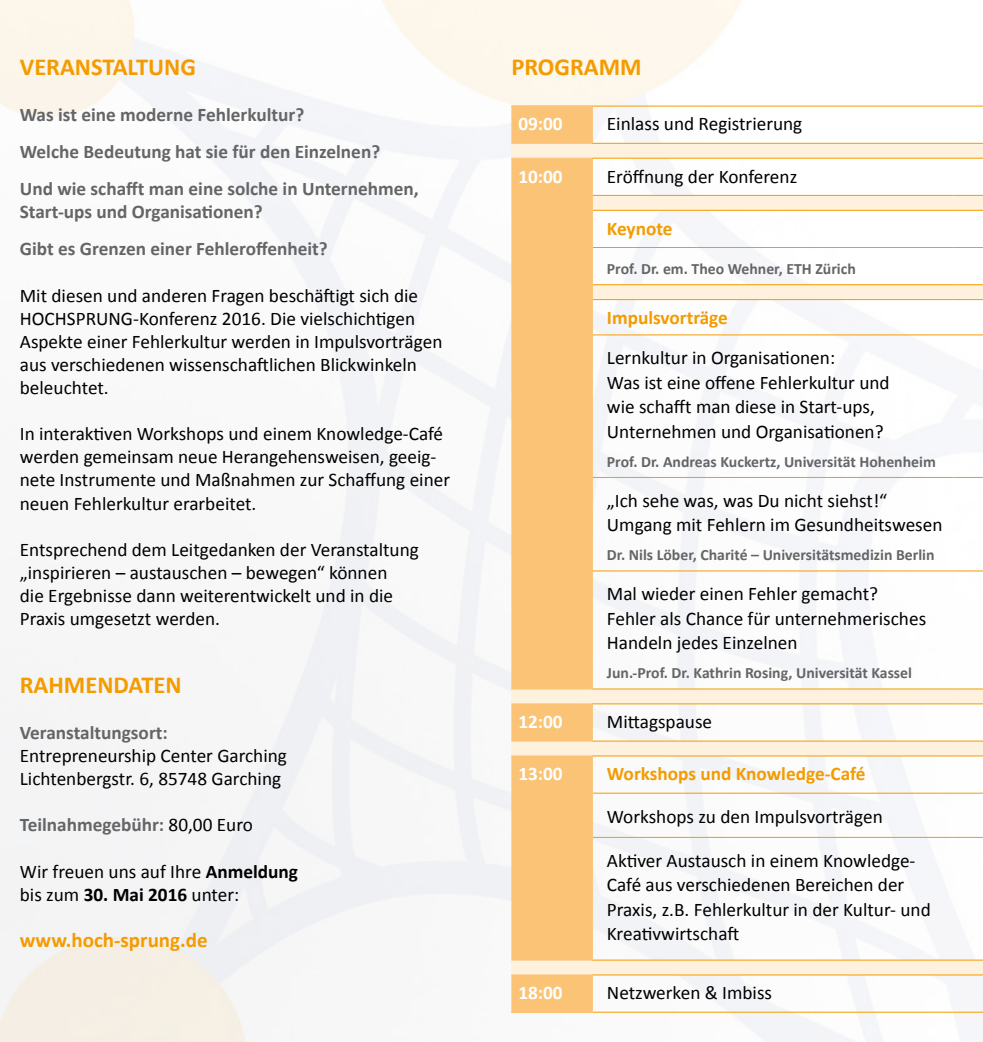
<style>
.page{position:relative;width:983px;height:1042px;background:#fff}
.page>*{position:absolute;margin:0;border:0;box-sizing:border-box;transform-origin:0 0}
.t1{font:700 24.5px "Calibri";color:#f49b00}
.t2{font:700 21px "Calibri";color:#f49b00}
.t3{font:19.25px/23.1px "Calibri";color:#000}
.t4{font:700 19.25px/37.1px "Calibri";color:#646567}
.t5{font:700 19.25px "Calibri";color:#f49b00}
.t6{font:700 19.25px "Calibri";color:#fff}
.t7{font:700 15.75px "Calibri";color:#646567}
.s1{font-weight:400;color:#000}
.s2{font-weight:700}
</style>
<div class="page">
<div style="left:511px;top:107px;width:80px;height:904px;background:#fac375"></div>
<svg style="left:511px;top:144px;width:471px;height:830px"></svg>
<hr style="left:592px;top:143px;width:361px;height:1px;background:#f49b00">
<svg style="left:953px;top:143px;width:29px;height:1px"></svg>
<hr style="left:592px;top:158px;width:361px;height:1px;background:#f49b00">
<svg style="left:953px;top:158px;width:29px;height:1px"></svg>
<hr style="left:592px;top:195px;width:361px;height:1px;background:#f49b00">
<svg style="left:953px;top:195px;width:29px;height:1px"></svg>
<hr style="left:592px;top:210px;width:361px;height:1px;background:#f49b00">
<svg style="left:953px;top:210px;width:29px;height:1px"></svg>
<hr style="left:592px;top:284px;width:361px;height:1px;background:#f49b00">
<svg style="left:953px;top:284px;width:29px;height:1px"></svg>
<hr style="left:592px;top:299px;width:361px;height:1px;background:#f49b00">
<svg style="left:953px;top:299px;width:29px;height:1px"></svg>
<hr style="left:592px;top:740px;width:361px;height:1px;background:#f49b00">
<svg style="left:953px;top:740px;width:29px;height:1px"></svg>
<hr style="left:592px;top:959px;width:361px;height:1px;background:#f49b00">
<svg style="left:953px;top:959px;width:29px;height:1px"></svg>
<hr style="left:592px;top:974px;width:361px;height:1px;background:#f49b00">
<svg style="left:953px;top:974px;width:29px;height:1px"></svg>
<hr style="left:592px;top:793px;width:361px;height:1px;background:#f49b00">
<svg style="left:953px;top:793px;width:29px;height:1px"></svg>
<hr style="left:592px;top:837px;width:361px;height:1px;background:#f49b00">
<svg style="left:953px;top:837px;width:29px;height:1px"></svg>
<hr style="left:592px;top:755px;width:361px;height:1px;background:#f49b00">
<svg style="left:953px;top:755px;width:29px;height:1px"></svg>
<hr style="left:592px;top:688px;width:361px;height:1px;background:#f49b00">
<svg style="left:953px;top:688px;width:29px;height:1px"></svg>
<hr style="left:592px;top:703px;width:361px;height:1px;background:#f49b00">
<svg style="left:953px;top:703px;width:29px;height:1px"></svg>
<hr style="left:511px;top:974px;width:81px;height:1px;background:#fac375">
<hr style="left:591px;top:975px;width:1px;height:36px;background:#fac375">
<hr style="left:511px;top:1011px;width:81px;height:2px;background:#fac375">
<hr style="left:511px;top:755px;width:81px;height:1px;background:#fac375">
<hr style="left:511px;top:959px;width:81px;height:1px;background:#fac375">
<hr style="left:591px;top:756px;width:1px;height:37px;background:#fac375">
<hr style="left:591px;top:793px;width:1px;height:44px;background:#fac375">
<hr style="left:591px;top:837px;width:1px;height:122px;background:#fac375">
<hr style="left:591px;top:704px;width:1px;height:36px;background:#fac375">
<hr style="left:591px;top:159px;width:1px;height:36px;background:#fac375">
<svg style="left:591px;top:195px;width:1px;height:15px"></svg>
<hr style="left:591px;top:210px;width:1px;height:37px;background:#fac375">
<hr style="left:591px;top:247px;width:1px;height:38px;background:#fac375">
<svg style="left:591px;top:285px;width:1px;height:15px"></svg>
<hr style="left:591px;top:300px;width:1px;height:35px;background:#fac375">
<hr style="left:591px;top:335px;width:1px;height:110px;background:#fac375">
<hr style="left:591px;top:445px;width:1px;height:32px;background:#fac375">
<hr style="left:591px;top:477px;width:1px;height:61px;background:#fac375">
<hr style="left:591px;top:538px;width:1px;height:33px;background:#fac375">
<hr style="left:591px;top:571px;width:1px;height:85px;background:#fac375">
<hr style="left:591px;top:656px;width:1px;height:32px;background:#fac375">
<hr style="left:511px;top:105px;width:81px;height:2px;background:#fac375">
<hr style="left:591px;top:107px;width:1px;height:36px;background:#fac375">
<hr style="left:511px;top:143px;width:81px;height:1px;background:#fac375">
<hr style="left:592px;top:106px;width:361px;height:1px;background:#f49b00">
<svg style="left:953px;top:106px;width:29px;height:1px"></svg>
<hr style="left:592px;top:1012px;width:361px;height:1px;background:#f49b00">
<svg style="left:953px;top:1012px;width:29px;height:1px"></svg>
<hr style="left:511px;top:158px;width:81px;height:1px;background:#fac375">
<hr style="left:511px;top:688px;width:81px;height:1px;background:#fac375">
<hr style="left:511px;top:703px;width:81px;height:1px;background:#fac375">
<hr style="left:511px;top:740px;width:81px;height:1px;background:#fac375">
<hr style="left:592px;top:247px;width:361px;height:1px;background:#f49b00">
<svg style="left:953px;top:247px;width:29px;height:1px"></svg>
<hr style="left:592px;top:334px;width:361px;height:1px;background:#f49b00">
<svg style="left:953px;top:334px;width:29px;height:1px"></svg>
<hr style="left:592px;top:477px;width:361px;height:1px;background:#f49b00">
<svg style="left:953px;top:477px;width:29px;height:1px"></svg>
<hr style="left:592px;top:570px;width:361px;height:1px;background:#f49b00">
<svg style="left:953px;top:570px;width:29px;height:1px"></svg>
<p class="t1" style="left:20px;top:52px;width:178px">VERANSTALTUNG</p>
<p class="t4" style="left:20px;top:95px;width:400px">Was ist eine moderne Fehlerkultur?<br>Welche Bedeutung hat sie für den Einzelnen?<br>Und wie schafft man eine solche in Unternehmen,</p>
<p class="t4" style="left:20px;top:192px;width:309px">Start-ups und Organisationen?<br>Gibt es Grenzen einer Fehleroffenheit?</p>
<p class="t3" style="left:20px;top:283px;width:424px">Mit diesen und anderen Fragen beschäftigt sich die HOCHSPRUNG-Konferenz 2016. Die vielschichtigen Aspekte einer Fehlerkultur werden in Impulsvorträgen aus verschiedenen wissenschaftlichen Blickwinkeln beleuchtet.</p>
<p class="t3" style="left:20px;top:421px;width:431px">In interaktiven Workshops und einem Knowledge-Café werden gemeinsam neue Herangehensweisen, geeig&shy;nete Instrumente und Maßnahmen zur Schaffung einer neuen Fehlerkultur erarbeitet.</p>
<p class="t3" style="left:20px;top:537px;width:400px">Entsprechend dem Leitgedanken der Veranstaltung „inspirieren – austauschen – bewegen“ können<br>die Ergebnisse dann weiterentwickelt und in die Praxis umgesetzt werden.</p>
<p class="t1" style="left:20px;top:670px;width:163px">RAHMENDATEN</p>
<p class="t4" style="left:20px;top:713px;width:149px">Veranstaltungsort:</p>
<p class="t3" style="left:20px;top:743px;width:268px">Entrepreneurship Center Garching<br>Lichtenbergstr. 6, 85748 Garching</p>
<p class="t4" style="left:20px;top:805px;width:234px">Teilnahmegebühr: <span class="s1">80,00 Euro</span></p>
<p class="t3" style="left:20px;top:858px;width:279px">Wir freuen uns auf Ihre <span class="s2">Anmeldung </span>bis zum <span class="s2">30. Mai 2016</span> unter:</p>
<p class="t2" style="left:20px;top:927px;width:189px">www.hoch-sprung.de</p>
<p class="t1" style="left:511px;top:52px;width:132px">PROGRAMM</p>
<p class="t6" style="left:518px;top:112px;width:46px">09:00</p>
<p class="t3" style="left:606px;top:112px;width:197px">Einlass und Registrierung</p>
<p class="t6" style="left:518px;top:164px;width:46px">10:00</p>
<p class="t3" style="left:606px;top:164px;width:192px">Eröffnung der Konferenz</p>
<p class="t5" style="left:606px;top:216px;width:67px">Keynote</p>
<p class="t7" style="left:606px;top:259px;width:250px">Prof. Dr. em. Theo Wehner, ETH Zürich</p>
<p class="t5" style="left:606px;top:306px;width:122px">Impulsvorträge</p>
<p class="t3" style="left:606px;top:345px;width:284px;line-height:24.5px">Lernkultur in Organisationen:<br>Was ist eine offene Fehlerkultur und wie schafft man diese in Start-ups, Unternehmen und Organisationen?</p>
<p class="t7" style="left:606px;top:451px;width:330px">Prof. Dr. Andreas Kuckertz, Universität Hohenheim</p>
<p class="t3" style="left:606px;top:487px;width:337px;line-height:24.5px">„Ich sehe was, was Du nicht siehst!“<br>Umgang mit Fehlern im Gesundheitswesen</p>
<p class="t7" style="left:606px;top:545px;width:329px">Dr. Nils Löber, Charité – Universitätsmedizin Berlin</p>
<p class="t3" style="left:606px;top:581px;width:321px;line-height:24.5px">Mal wieder einen Fehler gemacht?<br>Fehler als Chance für unternehmerisches<br>Handeln jedes Einzelnen</p>
<p class="t7" style="left:606px;top:663px;width:306px">Jun.-Prof. Dr. Kathrin Rosing, Universität Kassel</p>
<p class="t6" style="left:518px;top:710px;width:46px">12:00</p>
<p class="t3" style="left:606px;top:709px;width:107px">Mittagspause</p>
<p class="t6" style="left:518px;top:762px;width:46px">13:00</p>
<p class="t5" style="left:606px;top:762px;width:260px">Workshops und Knowledge-Café</p>
<p class="t3" style="left:606px;top:803px;width:277px">Workshops zu den Impulsvorträgen</p>
<p class="t3" style="left:606px;top:847px;width:325px;line-height:24.5px">Aktiver Austausch in einem Knowledge-Café aus verschiedenen Bereichen der Praxis, z.B. Fehlerkultur in der Kultur- und Kreativwirtschaft</p>
<p class="t6" style="left:518px;top:981px;width:46px">18:00</p>
<p class="t3" style="left:606px;top:980px;width:167px">Netzwerken &amp; Imbiss</p>
</div>
